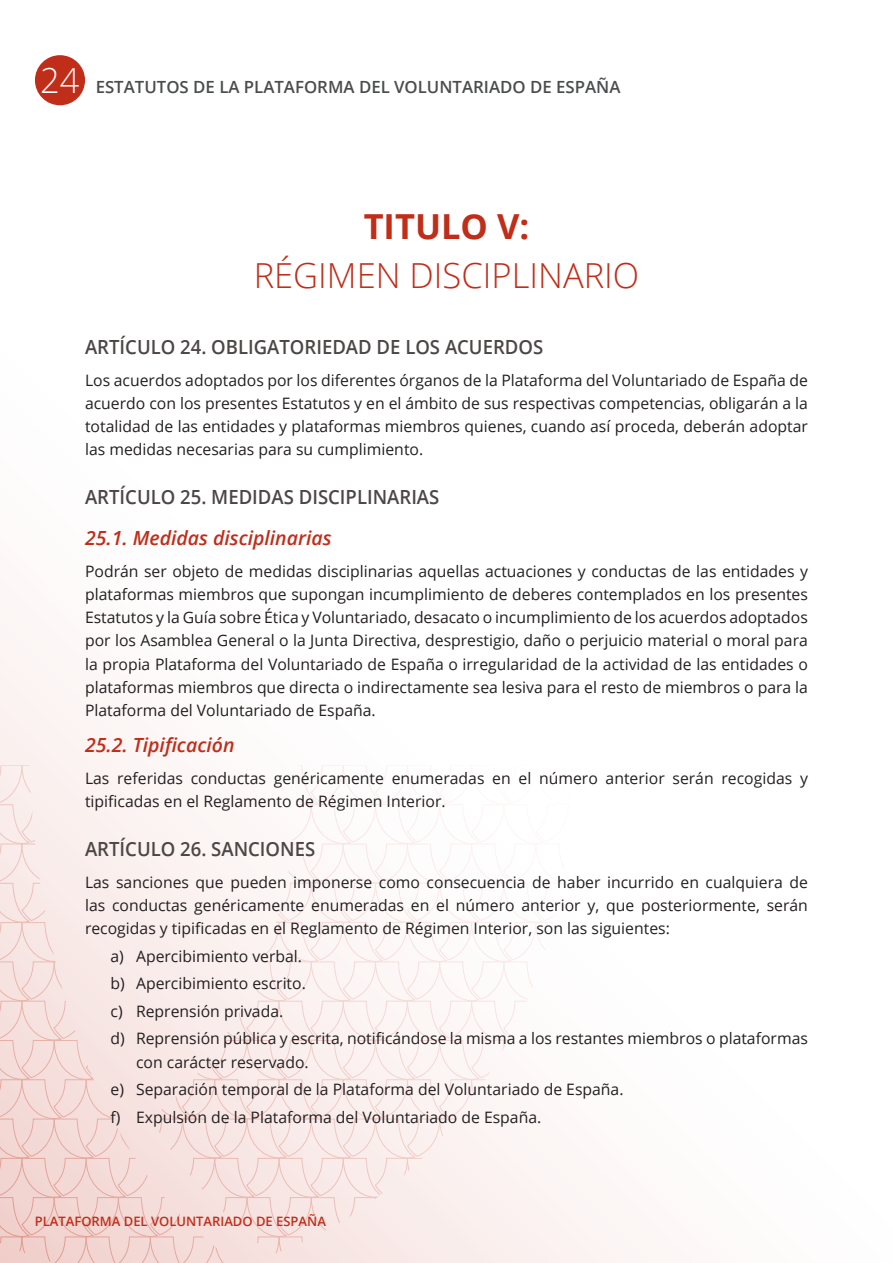
<style>
.page{position:relative;width:893px;height:1263px;background:#fff}
.page>*{position:absolute;margin:0;border:0;box-sizing:border-box;transform-origin:0 0}
.t1{font:300 34.5px "Open Sans";color:#c02d19}
.t2{font:700 34.5px "Open Sans";color:#c02d19}
.t3{font:300 34.5px "Open Sans";color:#fff}
.articulo{font:600 19.5px "Open Sans";color:#4c4746;scale:.95 1}
._1_1__subarticulo{font:italic 600 19.5px "Open Sans";color:#c02d19}
.t4{font:600 16.8px "Open Sans";color:#4b4c4d}
.t5{font:15.75px/23.2px "Open Sans";color:#231f20;text-align:justify}
.t6{font:600 13.05px "Open Sans";color:#c02d19}
</style>
<div class="page">
<div style="left:35px;top:55px;width:50px;height:50px;background:#c02d19;border-radius:50%"></div>
<svg style="left:0;top:765px;width:571px;height:498px"></svg>
<h1 class="t3" style="left:40px;top:57px;width:41px">24</h1>
<p class="t4" style="left:96px;top:76px;width:526px">ESTATUTOS DE LA PLATAFORMA DEL VOLUNTARIADO DE ESPAÑA</p>
<p class="t2" style="left:364px;top:202px;width:167px">TITULO V:</p>
<p class="t1" style="left:254px;top:252px;width:387px">RÉGIMEN DISCIPLINARIO</p>
<p class="articulo" style="left:85px;top:333px;width:484px">ARTÍCULO 24. OBLIGATORIEDAD DE LOS ACUERDOS</p>
<p class="t5" style="left:85px;top:368px;width:724px">Los acuerdos adoptados por los diferentes órganos de la Plataforma del Voluntariado de España de acuerdo con los presentes Estatutos y en el ámbito de sus respectivas competencias, obligarán a la totalidad de las entidades y plataformas miembros quienes, cuando así proceda, deberán adoptar las medidas necesarias para su cumplimiento.</p>
<p class="articulo" style="left:85px;top:484px;width:374px">ARTÍCULO 25. MEDIDAS DISCIPLINARIAS</p>
<p class="_1_1__subarticulo" style="left:85px;top:524px;width:248px">25.1. Medidas disciplinarias</p>
<p class="t5" style="left:85px;top:559px;width:724px">Podrán ser objeto de medidas disciplinarias aquellas actuaciones y conductas de las entidades y plataformas miembros que supongan incumplimiento de deberes contemplados en los presentes Estatutos y la Guía sobre Ética y Voluntariado, desacato o incumplimiento de los acuerdos adoptados por los Asamblea General o la Junta Directiva, desprestigio, daño o perjuicio material o moral para la propia Plataforma del Voluntariado de España o irregularidad de la actividad de las entidades o plataformas miembros que directa o indirectamente sea lesiva para el resto de miembros o para la Plataforma del Voluntariado de España.</p>
<p class="_1_1__subarticulo" style="left:85px;top:732px;width:151px">25.2. Tipificación</p>
<p class="t5" style="left:85px;top:766px;width:724px">Las referidas conductas genéricamente enumeradas en el número anterior serán recogidas y tipificadas en el Reglamento de Régimen Interior.</p>
<p class="articulo" style="left:85px;top:836px;width:244px">ARTÍCULO 26. SANCIONES</p>
<p class="t5" style="left:85px;top:870px;width:724px">Las sanciones que pueden imponerse como consecuencia de haber incurrido en cualquiera de las conductas genéricamente enumeradas en el número anterior y, que posteriormente, serán recogidas y tipificadas en el Reglamento de Régimen Interior, son las siguientes:</p>
<p class="t5" style="left:111px;top:944px;width:193px">a) Apercibimiento verbal.</p>
<p class="t5" style="left:111px;top:972px;width:197px">b) Apercibimiento escrito.</p>
<p class="t5" style="left:111px;top:999px;width:174px">c) Reprensión privada.</p>
<p class="t5" style="left:136px;top:1027px;width:673px;text-indent:-26px">d) Reprensión pública y escrita, notificándose la misma a los restantes miembros o plataformas con carácter reservado.</p>
<p class="t5" style="left:111px;top:1077px;width:514px">e) Separación temporal de la Plataforma del Voluntariado de España.</p>
<p class="t5" style="left:111px;top:1105px;width:432px">f) Expulsión de la Plataforma del Voluntariado de España.</p>
<p class="t6" style="left:35px;top:1212px;width:293px">PLATAFORMA DEL VOLUNTARIADO DE ESPAÑA</p>
</div>
